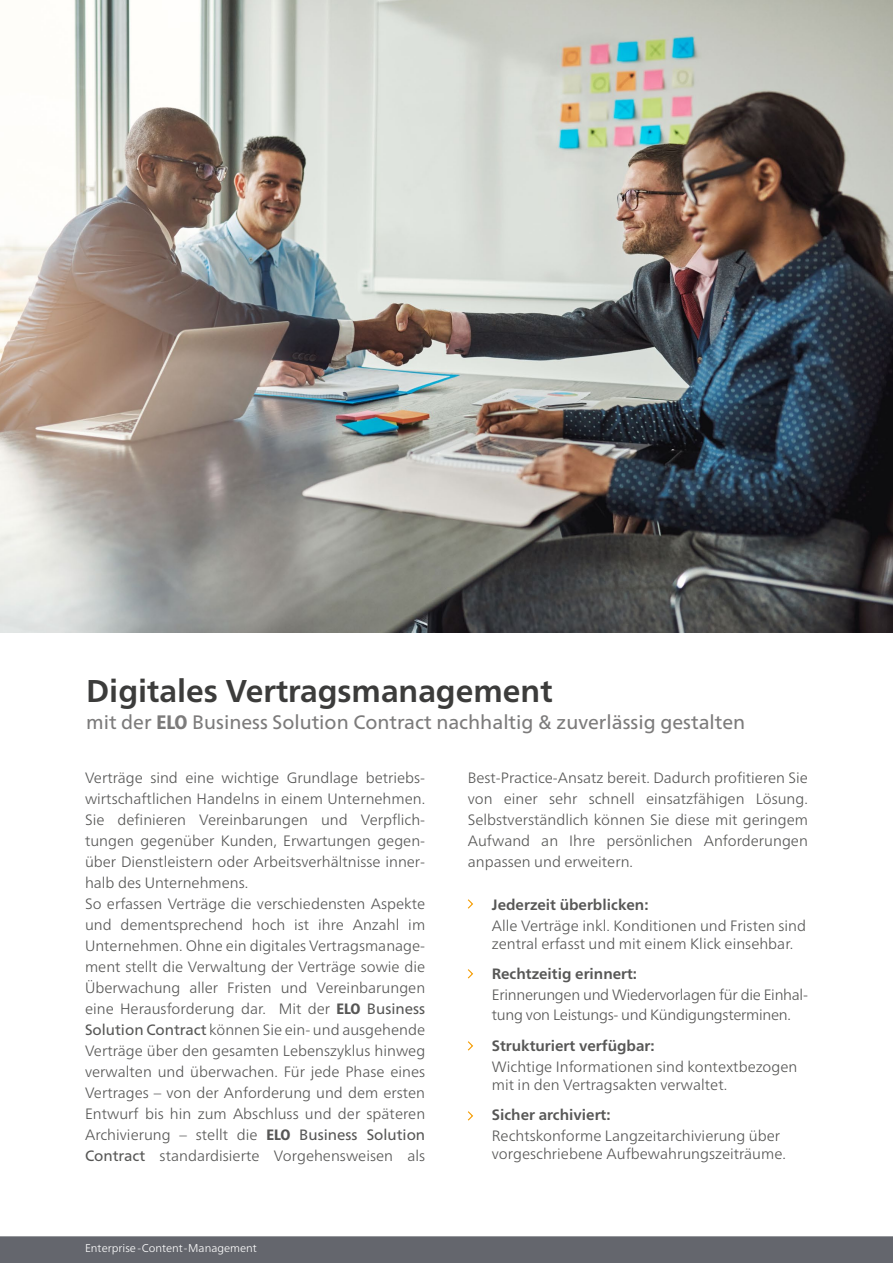
<style>
.page{position:relative;width:893px;height:1263px;background:#fff}
.page>*{position:absolute;margin:0;border:0;box-sizing:border-box;transform-origin:0 0}
.t1{font:700 31.5px "Frutiger Neue LTW1 G";color:#3c3c3b}
.t2{font:19.5px "Frutiger Neue LTW1 G";color:#7c7b7b}
.t3{font:300 15px/21px "Frutiger Neue LTW1 G";color:#575756}
.t4{font:300 15px/19.5px "Frutiger Neue LTW1 G";letter-spacing:-.02em;color:#575756}
.t5{font:700 15px "Frutiger Neue LTW1 G";color:#575756}
.t6{font:300 11.25px "Frutiger Neue LTW1 G";color:#fff}
.s1{font-weight:800;font-stretch:condensed}
.s2{font-weight:400}
</style>
<div class="page">
<div style="left:0;top:1236px;width:893px;height:27px;background:#64666d"></div>
<svg style="left:467px;top:899px;width:6px;height:10px"></svg>
<svg style="left:467px;top:969px;width:7px;height:10px"></svg>
<svg style="left:467px;top:1041px;width:6px;height:10px"></svg>
<svg style="left:467px;top:1111px;width:6px;height:10px"></svg>
<img style="left:0;top:0;width:893px;height:633px">
<h1 class="t1" style="left:86px;top:672px;width:468px">Digitales Vertragsmanagement</h1>
<h2 class="t2" style="left:86px;top:710px;width:661px">mit der <span class="s1">ELO</span> Business Solution Contract nachhaltig &amp; zuverlässig gestalten</h2>
<p class="t3" style="left:85px;top:767px;width:342px">Verträge sind eine wichtige Grundlage betriebs&shy;wirtschaftlichen Handelns in einem Unternehmen.<br>Sie definieren Vereinbarungen und Verpflich&shy;tungen gegenüber Kunden, Erwartungen gegen&shy;über Dienstleistern oder Arbeitsverhältnisse inner&shy;halb des Unternehmens.<br>So erfassen Verträge die verschiedensten Aspekte und dementsprechend hoch ist ihre Anzahl im Unternehmen. Ohne ein digitales Vertragsmanage&shy;ment stellt die Verwaltung der Verträge sowie die Überwachung aller Fristen und Vereinbarungen eine Herausforderung dar. Mit der <span class="s1">ELO</span> <span class="s2">Business Solution Contract</span> können Sie ein- und ausgehende Verträge über den gesamten Lebenszyklus hinweg verwalten und überwachen. Für jede Phase eines Vertrages – von der Anforderung und dem ersten Entwurf bis hin zum Abschluss und der späteren Archivierung – stellt die <span class="s1">ELO</span> <span class="s2">Business Solution Contract</span> standardisierte Vorgehensweisen als</p>
<p class="t3" style="left:468px;top:767px;width:342px;text-align:justify">Best-Practice-Ansatz bereit. Dadurch profitieren Sie von einer sehr schnell einsatzfähigen Lösung.<br>Selbstverständlich können Sie diese mit geringem Aufwand an Ihre persönlichen Anforderungen anpassen und erweitern.</p>
<p class="t5" style="left:492px;top:895px;width:158px">Jederzeit überblicken:</p>
<p class="t3" style="left:492px;top:916px;width:316px;line-height:18px">Alle Verträge inkl. Konditionen und Fristen sind zentral erfasst und mit einem Klick einsehbar.</p>
<p class="t5" style="left:492px;top:965px;width:147px">Rechtzeitig erinnert:</p>
<p class="t4" style="left:492px;top:985px;width:318px">Erinnerungen und Wiedervorlagen für die Einhal&shy;tung von Leistungs- und Kündigungsterminen.</p>
<p class="t5" style="left:492px;top:1036px;width:164px">Strukturiert verfügbar:</p>
<p class="t3" style="left:492px;top:1057px;width:307px;line-height:18px">Wichtige Informationen sind kontextbezogen mit in den Vertragsakten verwaltet.</p>
<p class="t5" style="left:492px;top:1106px;width:120px">Sicher archiviert:</p>
<p class="t3" style="left:492px;top:1127px;width:296px;line-height:18px">Rechtskonforme Langzeitarchivierung über vorgeschriebene Aufbewahrungszeiträume.</p>
<p class="t6" style="left:85px;top:1241px;width:173px">Enterprise -Content-Management</p>
</div>
